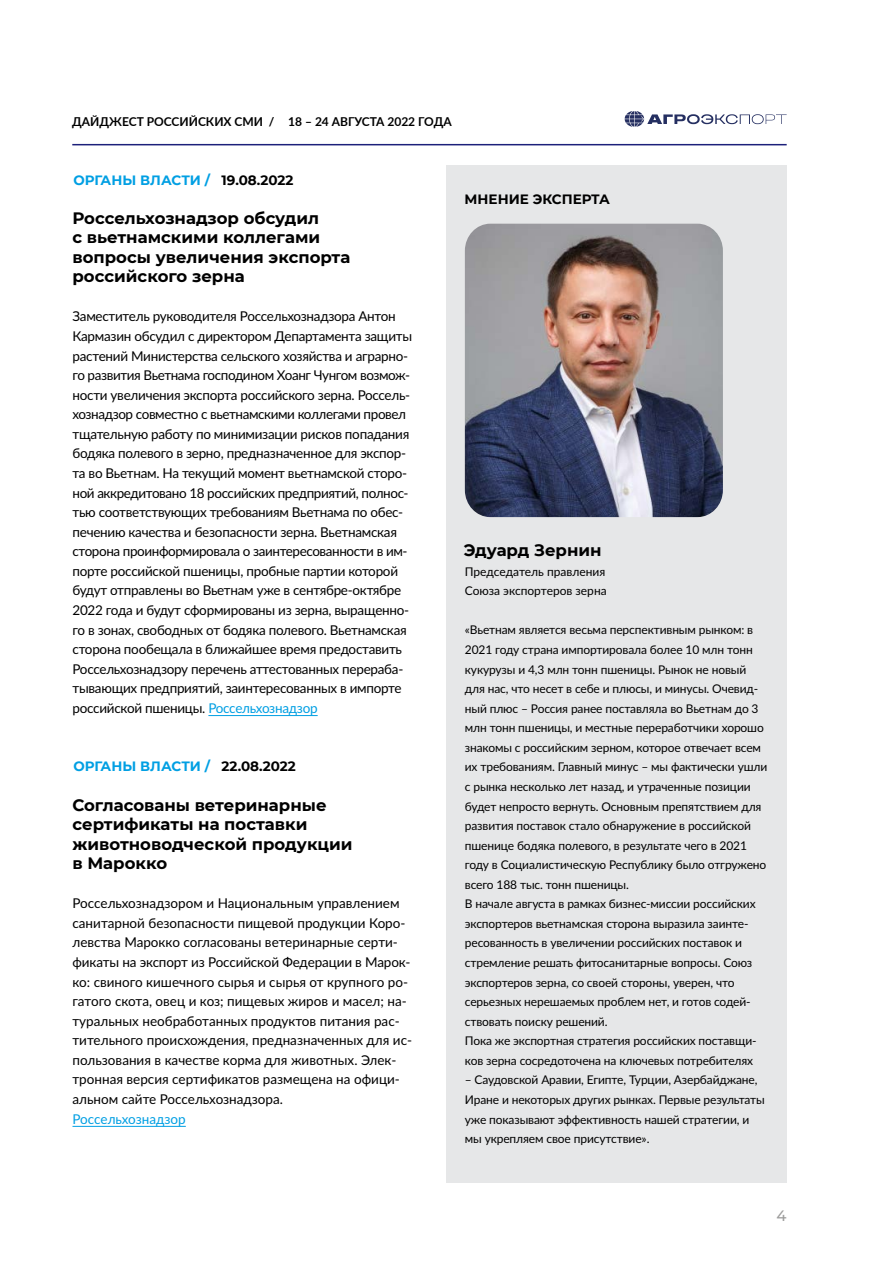
<style>
.page{position:relative;width:893px;height:1263px;background:#fff}
.page>*{position:absolute;margin:0;border:0;box-sizing:border-box;transform-origin:0 0}
.t1{font:700 16.5px/19.5px "Montserrat";color:#000}
.t2{font:500 15px "Montserrat";color:#9d9d9c}
.t3{font:13.5px/19.5px "Lato";letter-spacing:-.02em;color:#000}
.t4{font:13.5px/19.5px "Lato";color:#000}
.t5{font:700 13.5px "Montserrat";color:#009fe3}
.t6{font:13.5px "Lato";color:#009fe3}
.t7{font:700 13.5px "Montserrat";color:#000}
.t8{font:12px/19.5px "Lato";letter-spacing:-.01em;color:#000}
.t9{font:700 12px "Lato";color:#000}
.s1{color:#000}
.s2{color:#009fe3}
</style>
<div class="page">
<hr style="left:72px;top:144px;width:715px;height:1px;background:#1c207a">
<svg style="left:625px;top:111px;width:162px;height:16px"></svg>
<div style="left:446px;top:165px;width:341px;height:1017px;background:#e6e7e8"></div>
<img style="left:465px;top:224px;width:258px;height:293px">
<hr style="left:208px;top:715px;width:110px;height:1px;background:#009fe3">
<hr style="left:72px;top:1126px;width:114px;height:1px;background:#009fe3">
<p class="t9" style="left:72px;top:114px;width:381px">ДАЙДЖЕСТ РОССИЙСКИХ СМИ / 18 – 24 АВГУСТА 2022 ГОДА</p>
<p class="t5" style="left:73px;top:170px;width:222px">ОРГАНЫ ВЛАСТИ / <span class="s1">19.08.2022</span></p>
<h1 class="t1" style="left:72px;top:207px;width:279px">Россельхознадзор обсудил<br>с вьетнамскими коллегами вопросы увеличения экспорта российского зерна</h1>
<p class="t3" style="left:72px;top:306px;width:341px">Заместитель руководителя Россельхознадзора Антон Кармазин обсудил с директором Департамента защиты растений Министерства сельского хозяйства и аграрно&shy;го развития Вьетнама господином Хоанг Чунгом возмож&shy;ности увеличения экспорта российского зерна. Россель&shy;хознадзор совместно с вьетнамскими коллегами провел тщательную работу по минимизации рисков попадания бодяка полевого в зерно, предназначенное для экспор&shy;та во Вьетнам. На текущий момент вьетнамской сторо&shy;ной аккредитовано 18 российских предприятий, полнос&shy;тью соответствующих требованиям Вьетнама по обес&shy;печению качества и безопасности зерна. Вьетнамская сторона проинформировала о заинтересованности в им&shy;порте российской пшеницы, пробные партии которой будут отправлены во Вьетнам уже в сентябре-октябре 2022 года и будут сформированы из зерна, выращенно&shy;го в зонах, свободных от бодяка полевого. Вьетнамская сторона пообещала в ближайшее время предоставить Россельхознадзору перечень аттестованных перераба&shy;тывающих предприятий, заинтересованных в импорте российской пшеницы. <span class="s2">Россельхознадзор</span></p>
<p class="t5" style="left:73px;top:757px;width:224px">ОРГАНЫ ВЛАСТИ / <span class="s1">22.08.2022</span></p>
<h1 class="t1" style="left:72px;top:794px;width:282px">Согласованы ветеринарные сертификаты на поставки животноводческой продукции в Марокко</h1>
<p class="t4" style="left:72px;top:893px;width:341px">Россельхознадзором и Национальным управлением санитарной безопасности пищевой продукции Коро&shy;левства Марокко согласованы ветеринарные серти&shy;фикаты на экспорт из Российской Федерации в Марок&shy;ко: свиного кишечного сырья и сырья от крупного ро&shy;гатого скота, овец и коз; пищевых жиров и масел; на&shy;туральных необработанных продуктов питания рас&shy;тительного происхождения, предназначенных для ис&shy;пользования в качестве корма для животных. Элек&shy;тронная версия сертификатов размещена на офици&shy;альном сайте Россельхознадзора.</p>
<p class="t6" style="left:72px;top:1109px;width:115px">Россельхознадзор</p>
<p class="t7" style="left:465px;top:190px;width:147px">МНЕНИЕ ЭКСПЕРТА</p>
<h1 class="t1" style="left:464px;top:540px;width:139px">Эдуард Зернин</h1>
<p class="t8" style="left:465px;top:561px;width:143px">Председатель правления<br>Союза экспортеров зерна</p>
<p class="t8" style="left:465px;top:620px;width:304px">«Вьетнам является весьма перспективным рынком: в 2021 году страна импортировала более 10 млн тонн кукурузы и 4,3 млн тонн пшеницы. Рынок не новый для нас, что несет в себе и плюсы, и минусы. Очевид&shy;ный плюс – Россия ранее поставляла во Вьетнам до 3 млн тонн пшеницы, и местные переработчики хорошо знакомы с российским зерном, которое отвечает всем их требованиям. Главный минус – мы фактически ушли с рынка несколько лет назад, и утраченные позиции будет непросто вернуть. Основным препятствием для развития поставок стало обнаружение в российской пшенице бодяка полевого, в результате чего в 2021 году в Социалистическую Республику было отгружено всего 188 тыс. тонн пшеницы.<br>В начале августа в рамках бизнес-миссии российских экспортеров вьетнамская сторона выразила заинте&shy;ресованность в увеличении российских поставок и стремление решать фитосанитарные вопросы. Союз экспортеров зерна, со своей стороны, уверен, что серьезных нерешаемых проблем нет, и готов содей&shy;ствовать поиску решений.<br>Пока же экспортная стратегия российских поставщи&shy;ков зерна сосредоточена на ключевых потребителях</p>
<p class="t8" style="left:465px;top:1070px;width:302px">– Саудовской Аравии, Египте, Турции, Азербайджане, Иране и некоторых других рынках. Первые результаты уже показывают эффективность нашей стратегии, и мы укрепляем свое присутствие».</p>
<p class="t2" style="left:777px;top:1205px;width:12px">4</p>
</div>
